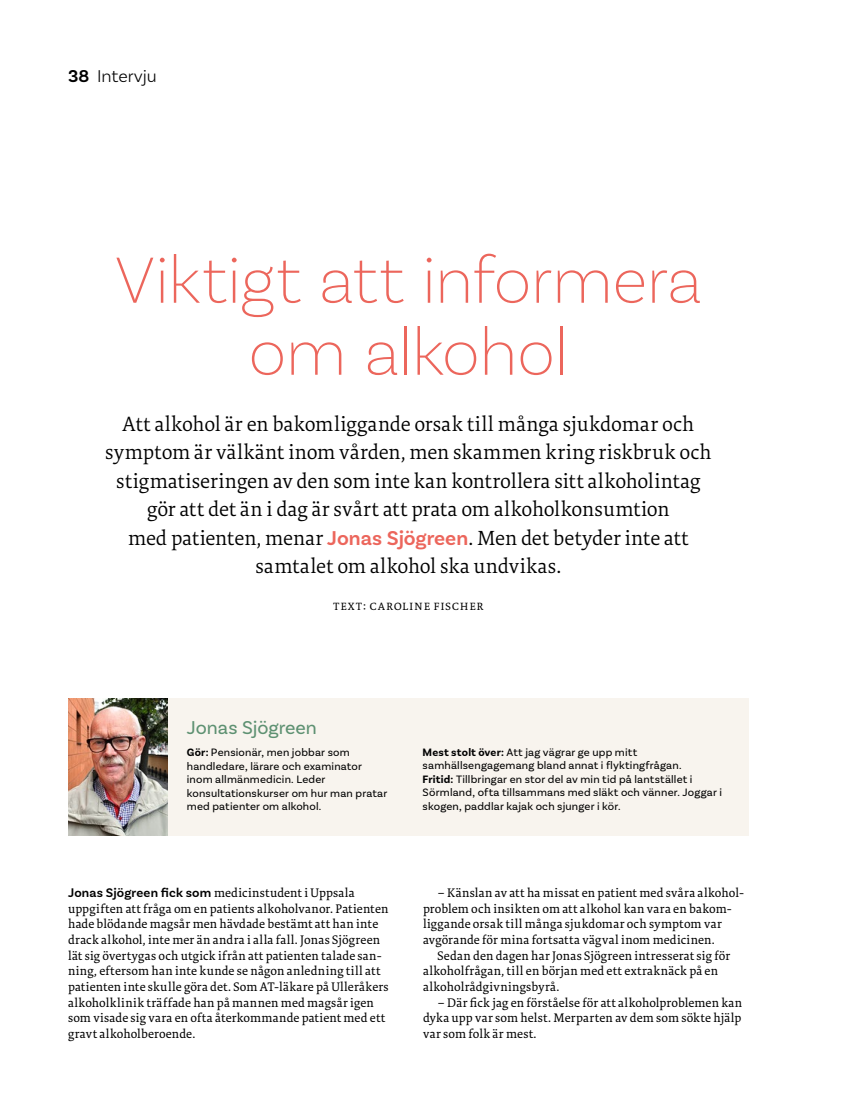
<style>
.page{position:relative;width:851px;height:1106px;background:#fff}
.page>*{position:absolute;margin:0;border:0;box-sizing:border-box;transform-origin:0 0}
.t1{font:200 69px/72px "Basic Sans";letter-spacing:-.015em;color:#ec665c;text-align:center}
.t2{font:300 21px/28.5px "Tundra OT";letter-spacing:.01em;color:#000;text-align:center}
.t3{font:19.5px "Basic Sans";color:#5e9172}
.t4{font:300 18px "Basic Sans";color:#000}
.t5{font:300 13.5px "Tundra OT";letter-spacing:.055em;color:#000}
.t6{font:12.75px/15.6px "Tundra OT";letter-spacing:.015em;color:#000}
.t7{font:11.25px/13.5px "Basic Sans";letter-spacing:.015em;color:#000}
.s1{font-weight:600}
.s2{font-family:"Basic Sans";font-weight:600;color:#ec665c}
.s3{font-weight:700}
.s4{font-family:"Basic Sans";font-weight:600;font-size:13.2px}
</style>
<div class="page">
<div style="left:68px;top:698px;width:680px;height:137px;background:#f8f4ee"></div>
<img style="left:68px;top:698px;width:99px;height:137px">
<h3 class="t4" style="left:68px;top:65px;width:90px"><span class="s1">38</span> Intervju</h3>
<h1 class="t1" style="left:114px;top:243px;width:589px">Viktigt att informera om alkohol</h1>
<p class="t2" style="left:105px;top:410px;width:607px">Att alkohol är en bakomliggande orsak till många sjukdomar och symptom är välkänt inom vården, men skammen kring riskbruk och stigmatiseringen av den som inte kan kontrollera sitt alkoholintag gör att det än i dag är svårt att prata om alkoholkonsumtion<br>med patienten, menar <span class="s2">Jonas Sjögreen</span>. Men det betyder inte att samtalet om alkohol ska undvikas.</p>
<p class="t5" style="left:333px;top:598px;width:152px">Text: Caroline Fischer</p>
<h3 class="t3" style="left:187px;top:716px;width:132px">Jonas Sjögreen</h3>
<p class="t7" style="left:187px;top:745px;width:202px"><span class="s3">Gör:</span> Pensionär, men jobbar som handledare, lärare och examinator inom allmänmedicin. Leder konsultationskurser om hur man pratar med patienter om alkohol.</p>
<p class="t7" style="left:422px;top:745px;width:301px"><span class="s3">Mest stolt över:</span> Att jag vägrar ge upp mitt samhällsengagemang bland annat i flyktingfrågan.<br><span class="s3">Fritid:</span> Tillbringar en stor del av min tid på lantstället i Sörmland, ofta tillsammans med släkt och vänner. Joggar i skogen, paddlar kajak och sjunger i kör.</p>
<p class="t6" style="left:68px;top:885px;width:322px"><span class="s4">Jonas Sjögreen fick som</span> medicinstudent i Uppsala uppgiften att fråga om en patients alkoholvanor. Patienten hade blödande magsår men hävdade bestämt att han inte drack alkohol, inte mer än andra i alla fall. Jonas Sjögreen lät sig övertygas och utgick ifrån att patienten talade san&shy;ning, eftersom han inte kunde se någon anledning till att patienten inte skulle göra det. Som AT-läkare på Ulleråkers alkoholklinik träffade han på mannen med magsår igen som visade sig vara en ofta återkommande patient med ett gravt alkoholberoende.</p>
<p class="t6" style="left:423px;top:885px;width:322px;text-indent:14px">– Känslan av att ha missat en patient med svåra alkohol&shy;problem och insikten om att alkohol kan vara en bakom&shy;liggande orsak till många sjukdomar och symptom var avgörande för mina fortsatta vägval inom medicinen.</p>
<p class="t6" style="left:423px;top:948px;width:309px;text-indent:14px">Sedan den dagen har Jonas Sjögreen intresserat sig för alkoholfrågan, till en början med ett extraknäck på en alkoholrådgivningsbyrå.</p>
<p class="t6" style="left:423px;top:995px;width:321px;text-align:justify;text-indent:14px">– Där fick jag en förståelse för att alkoholproblemen kan dyka upp var som helst. Merparten av dem som sökte hjälp var som folk är mest.</p>
</div>
